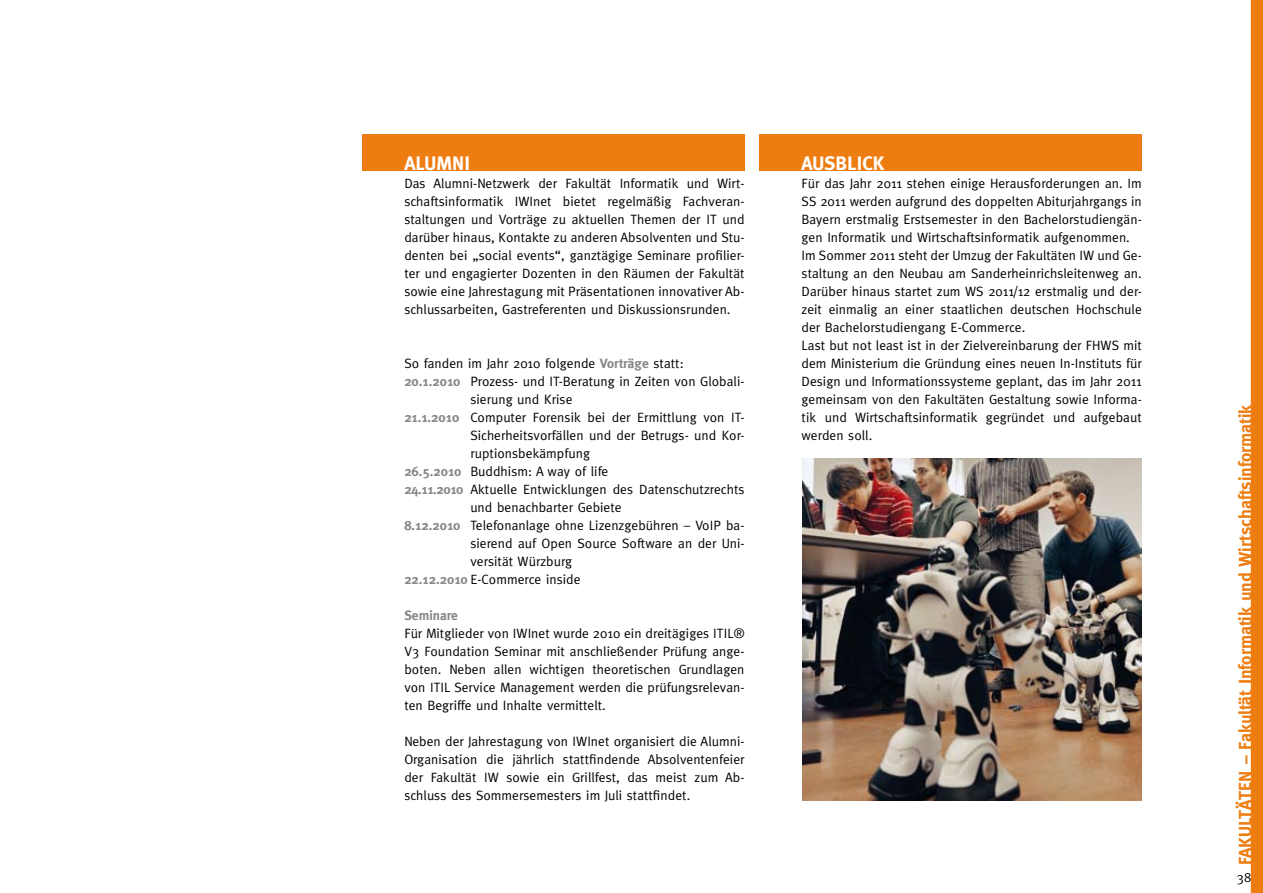
<style>
.page{position:relative;width:1263px;height:893px;background:#fff}
.page>*{position:absolute;margin:0;border:0;box-sizing:border-box;transform-origin:0 0}
.t1{font:700 19.5px "Meta";letter-spacing:.005em;color:#fff}
.t2{font:700 18px "Meta";color:#ee7d11}
.t3{font:13.5px/18px "Meta";letter-spacing:.005em;color:#000}
.s1{font-weight:700;color:#87888a}
</style>
<div class="page">
<div style="left:1251px;top:0;width:12px;height:893px;background:#ee7d11"></div>
<div style="left:759px;top:134px;width:383px;height:36px;background:#ee7d11"></div>
<div style="left:362px;top:134px;width:382px;height:36px;background:#ee7d11"></div>
<img style="left:802px;top:458px;width:340px;height:342px">
<p class="t1" style="left:404px;top:152px;width:67px">ALUMNI</p>
<p class="t3" style="left:404px;top:174px;width:342px;text-align:justify">Das Alumni-Netzwerk der Fakultät Informatik und Wirt&shy;schaftsinformatik IWInet bietet regelmäßig Fachveran&shy;staltungen und Vorträge zu aktuellen Themen der IT und darüber hinaus, Kontakte zu anderen Absolventen und Stu&shy;denten bei „social events“, ganztägige Seminare profilier&shy;ter und engagierter Dozenten in den Räumen der Fakultät sowie eine Jahrestagung mit Präsentationen innovativer Ab&shy;schlussarbeiten, Gastreferenten und Diskussionsrunden.</p>
<p class="t3" style="left:404px;top:354px;width:281px">So fanden im Jahr 2010 folgende <span class="s1">Vorträge</span> statt:</p>
<p class="t3" style="left:404px;top:372px;width:342px"><span class="s1">20.1.2010</span> Prozess- und IT-Beratung in Zeiten von Globali-</p>
<p class="t3" style="left:470px;top:390px;width:104px">sierung und Krise</p>
<p class="t3" style="left:404px;top:408px;width:342px"><span class="s1">21.1.2010</span> Computer Forensik bei der Ermittlung von IT-</p>
<p class="t3" style="left:470px;top:426px;width:276px">Sicherheitsvorfällen und der Betrugs- und Kor-</p>
<p class="t3" style="left:470px;top:444px;width:121px">ruptionsbekämpfung</p>
<p class="t3" style="left:404px;top:462px;width:206px"><span class="s1">26.5.2010</span> Buddhism: A way of life</p>
<p class="t3" style="left:404px;top:480px;width:342px"><span class="s1">24.11.2010</span> Aktuelle Entwicklungen des Datenschutzrechts</p>
<p class="t3" style="left:470px;top:498px;width:153px">und benachbarter Gebiete</p>
<p class="t3" style="left:404px;top:516px;width:342px"><span class="s1">8.12.2010</span> Telefonanlage ohne Lizenzgebühren – VoIP ba-</p>
<p class="t3" style="left:470px;top:534px;width:276px">sierend auf Open Source Software an der Uni-</p>
<p class="t3" style="left:470px;top:552px;width:103px">versität Würzburg</p>
<p class="t3" style="left:404px;top:570px;width:178px"><span class="s1">22.12.2010</span> E-Commerce inside</p>
<p class="t3" style="left:404px;top:606px;width:342px"><span class="s1">Seminare<br></span>Für Mitglieder von IWInet wurde 2010 ein dreitägiges ITIL® V3 Foundation Seminar mit anschließender Prüfung ange&shy;boten. Neben allen wichtigen theoretischen Grundlagen von ITIL Service Management werden die prüfungsrelevan&shy;ten Begriffe und Inhalte vermittelt.</p>
<p class="t3" style="left:404px;top:732px;width:342px;text-align:justify">Neben der Jahrestagung von IWInet organisiert die Alumni-Organisation die jährlich stattfindende Absolventenfeier der Fakultät IW sowie ein Grillfest, das meist zum Ab&shy;schluss des Sommersemesters im Juli stattfindet.</p>
<p class="t1" style="left:801px;top:152px;width:85px">AUSBLICK</p>
<p class="t3" style="left:801px;top:174px;width:342px">Für das Jahr 2011 stehen einige Herausforderungen an. Im SS 2011 werden aufgrund des doppelten Abiturjahrgangs in Bayern erstmalig Erstsemester in den Bachelorstudiengän&shy;gen Informatik und Wirtschaftsinformatik aufgenommen.<br>Im Sommer 2011 steht der Umzug der Fakultäten IW und Ge&shy;staltung an den Neubau am Sanderheinrichsleitenweg an.<br>Darüber hinaus startet zum WS 2011/12 erstmalig und der&shy;zeit einmalig an einer staatlichen deutschen Hochschule der Bachelorstudiengang E-Commerce.<br>Last but not least ist in der Zielvereinbarung der FHWS mit dem Ministerium die Gründung eines neuen In-Instituts für Design und Informationssysteme geplant, das im Jahr 2011 gemeinsam von den Fakultäten Gestaltung sowie Informa&shy;tik und Wirtschaftsinformatik gegründet und aufgebaut werden soll.</p>
<p class="t2" style="left:1235px;top:865px;width:462px;rotate:-90deg">FAKULTÄTEN – Fakultät Informatik und Wirtschaftsinformatik</p>
<p class="t3" style="left:1237px;top:869px;width:16px">38</p>
</div>
